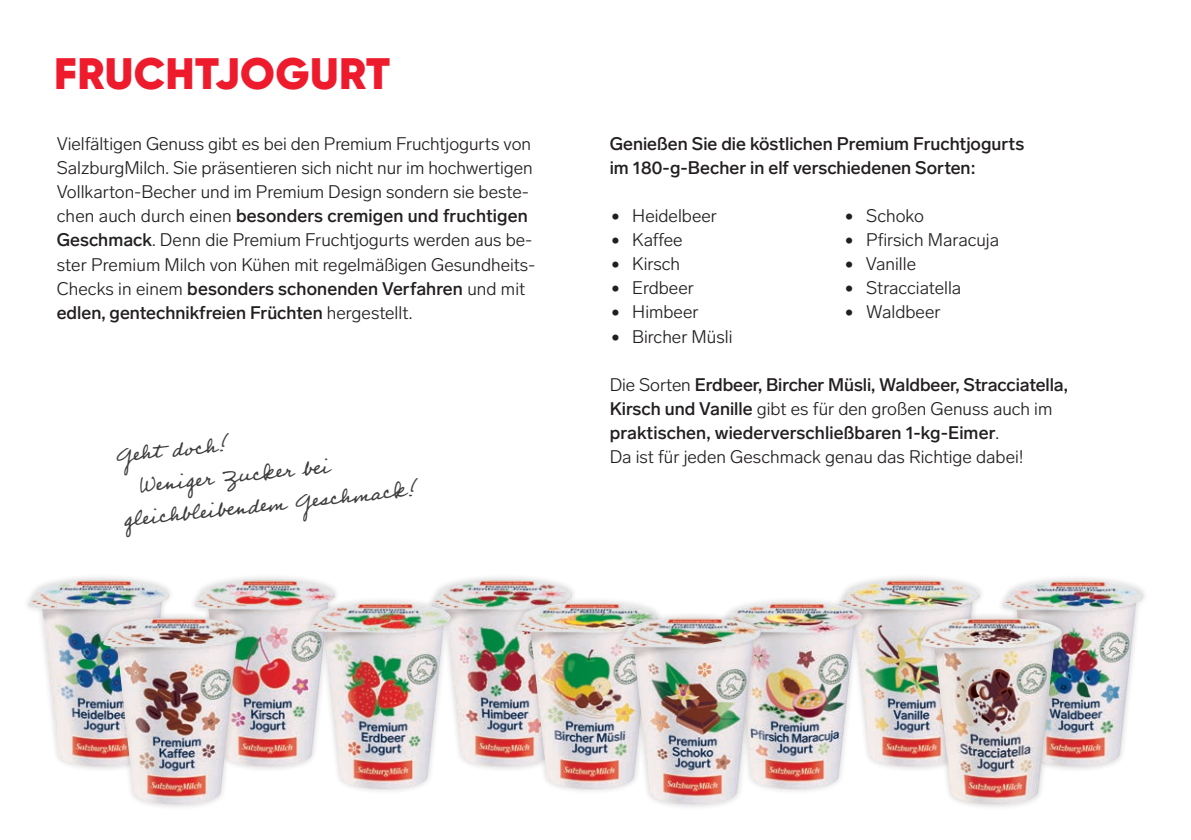
<style>
.page{position:relative;width:1191px;height:840px;background:#fff}
.page>*{position:absolute;margin:0;border:0;box-sizing:border-box;transform-origin:0 0}
.t1{font:900 44px "Gilroy";letter-spacing:.01em;color:#ee1b2d}
.t2{font:26px "Professor";color:#3e3e3f}
.t3{font:300 18px/24px "Lab Grotesque";color:#231f20}
.t4{font:500 18px/24px "Lab Grotesque";color:#231f20}
.s1{font-weight:500}
.s2{font-weight:300}
</style>
<div class="page">
<div style="left:997px;top:573px;width:152px;height:199px;background:#231f20;opacity:.2"></div>
<img style="left:1002px;top:579px;width:143px;height:187px">
<div style="left:833px;top:573px;width:152px;height:199px;background:#231f20;opacity:.2"></div>
<img style="left:838px;top:579px;width:144px;height:187px">
<div style="left:915px;top:611px;width:152px;height:198px;background:#231f20;opacity:.2"></div>
<img style="left:921px;top:617px;width:140px;height:187px">
<div style="left:23px;top:573px;width:151px;height:199px;background:#231f20;opacity:.2"></div>
<img style="left:28px;top:579px;width:141px;height:187px">
<div style="left:189px;top:573px;width:152px;height:199px;background:#231f20;opacity:.2"></div>
<img style="left:194px;top:579px;width:143px;height:187px">
<div style="left:425px;top:573px;width:152px;height:199px;background:#231f20;opacity:.2"></div>
<img style="left:431px;top:579px;width:143px;height:187px">
<div style="left:511px;top:595px;width:152px;height:199px;background:#231f20;opacity:.2"></div>
<img style="left:516px;top:602px;width:143px;height:186px">
<div style="left:715px;top:595px;width:152px;height:199px;background:#231f20;opacity:.2"></div>
<img style="left:720px;top:602px;width:144px;height:186px">
<div style="left:98px;top:611px;width:152px;height:198px;background:#231f20;opacity:.2"></div>
<img style="left:103px;top:617px;width:143px;height:187px">
<div style="left:614px;top:611px;width:152px;height:198px;background:#231f20;opacity:.2"></div>
<img style="left:620px;top:617px;width:140px;height:187px">
<div style="left:304px;top:595px;width:152px;height:199px;background:#231f20;opacity:.2"></div>
<img style="left:309px;top:602px;width:144px;height:186px">
<h1 class="t1" style="left:54px;top:46px;width:337px">FRUCHTJOGURT</h1>
<p class="t3" style="left:57px;top:132px;width:480px">Vielfältigen Genuss gibt es bei den Premium Fruchtjogurts von SalzburgMilch. Sie präsentieren sich nicht nur im hochwertigen Vollkarton-Becher und im Premium Design sondern sie beste&shy;chen auch durch einen <span class="s1">besonders cremigen und fruchtigen Geschmack</span>. Denn die Premium Fruchtjogurts werden aus be&shy;ster Premium Milch von Kühen mit regelmäßigen Gesundheits-Checks in einem <span class="s1">besonders schonenden Verfahren</span> und mit <span class="s1">edlen, gentechnikfreien Früchten</span> hergestellt.</p>
<p class="t4" style="left:609px;top:132px;width:416px">Genießen Sie die köstlichen Premium Fruchtjogurts im 180-g-Becher in elf verschiedenen Sorten:</p>
<p class="t3" style="left:845px;top:204px;width:81px">• Schoko</p>
<p class="t3" style="left:845px;top:228px;width:156px">• Pfirsich Maracuja</p>
<p class="t3" style="left:845px;top:252px;width:73px">• Vanille</p>
<p class="t3" style="left:845px;top:276px;width:118px">• Stracciatella</p>
<p class="t3" style="left:845px;top:300px;width:97px">• Waldbeer</p>
<p class="t3" style="left:611px;top:204px;width:107px">• Heidelbeer</p>
<p class="t3" style="left:611px;top:228px;width:73px">• Kaffee</p>
<p class="t3" style="left:611px;top:252px;width:71px">• Kirsch</p>
<p class="t3" style="left:611px;top:276px;width:84px">• Erdbeer</p>
<p class="t3" style="left:611px;top:300px;width:89px">• Himbeer</p>
<p class="t3" style="left:611px;top:324px;width:123px">• Bircher Müsli</p>
<h2 class="t2" style="left:115px;top:437px;width:115px;rotate:-6deg">Geht doc h!</h2>
<h2 class="t2" style="left:137px;top:467px;width:194px;rotate:-6deg">Weniger Zucker be i</h2>
<h2 class="t2" style="left:121px;top:501px;width:298px;rotate:-6deg">gleichbl eibe ndem Geschmack!</h2>
<p class="t4" style="left:609px;top:372px;width:460px"><span class="s2">Die Sorten</span> Erdbeer, Bircher Müsli, Waldbeer, Stracciatella, Kirsch und Vanille <span class="s2">gibt es für den großen Genuss auch im </span>praktischen, wiederverschließbaren 1-kg-Eimer<span class="s2">.<br>Da ist für jeden Geschmack genau das Richtige dabei!</span></p>
</div>
